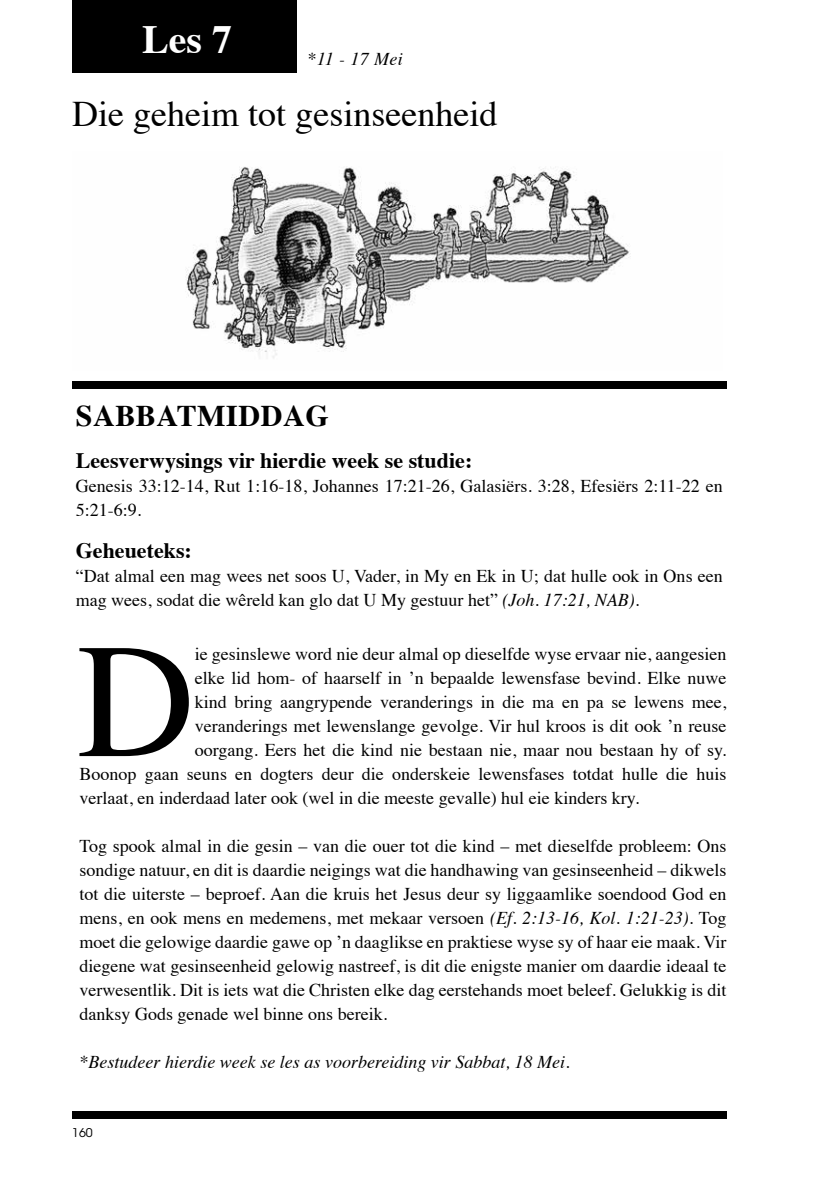
<style>
.page{position:relative;width:840px;height:1191px;background:#fff}
.page>*{position:absolute;margin:0;border:0;box-sizing:border-box;transform-origin:0 0}
.t1{font:163px "Times";color:#000}
.t2{font:700 40px "Times";color:#fff}
.t3{font:36px "Times";color:#000}
.t4{font:700 30px "Times";letter-spacing:.02em;color:#000}
.t5{font:700 22px "Times";color:#000}
.t6{font:18px/24px "Times";color:#000}
.t7{font:italic 18px "Times";color:#000}
.t8{font:12px "ITC Avant Garde Std";color:#000}
.s1{font-style:italic}
</style>
<div class="page">
<div style="left:72px;top:1111px;width:654px;height:8px;background:#000"></div>
<div style="left:72px;top:0;width:225px;height:72px;background:#000"></div>
<div style="left:72px;top:382px;width:654px;height:7px;background:#000"></div>
<img style="left:186px;top:167px;width:445px;height:191px">
<h2 class="t2" style="left:142px;top:1px;width:91px">Les 7</h2>
<p class="t7" style="left:307px;top:43px;width:97px">*11 - 17 Mei</p>
<h3 class="t3" style="left:72px;top:80px;width:426px">Die geheim tot gesinseenheid</h3>
<h3 class="t4" style="left:76px;top:387px;width:254px">SABBATMIDDAG</h3>
<p class="t5" style="left:76px;top:439px;width:398px">Leesverwysings vir hierdie week se studie:</p>
<p class="t6" style="left:76px;top:472px;width:648px">Genesis 33:12-14, Rut 1:16-18, Johannes 17:21-26, Galasiërs. 3:28, Efesiërs 2:11-22 en<br>5:21-6:9.</p>
<p class="t5" style="left:76px;top:529px;width:118px">Geheueteks:</p>
<p class="t6" style="left:76px;top:562px;width:648px">“Dat almal een mag wees net soos U, Vader, in My en Ek in U; dat hulle ook in Ons een mag wees, sodat die wêreld kan glo dat U My gestuur het” <span class="s1">(Joh. 17:21, NAB).</span></p>
<h1 class="t1" style="left:77px;top:549px;width:119px">D</h1>
<p class="t6" style="left:195px;top:640px;width:533px">ie gesinslewe word nie deur almal op dieselfde wyse ervaar nie, aangesien</p>
<p class="t6" style="left:195px;top:664px;width:533px">elke lid hom- of haarself in ’n bepaalde lewensfase bevind. Elke nuwe</p>
<p class="t6" style="left:195px;top:688px;width:533px">kind bring aangrypende veranderings in die ma en pa se lewens mee,</p>
<p class="t6" style="left:195px;top:712px;width:533px">veranderings met lewenslange gevolge. Vir hul kroos is dit ook ’n reuse</p>
<p class="t6" style="left:195px;top:736px;width:533px">oorgang. Eers het die kind nie bestaan nie, maar nou bestaan hy of sy.</p>
<p class="t6" style="left:79px;top:760px;width:648px">Boonop gaan seuns en dogters deur die onderskeie lewensfases totdat hulle die huis</p>
<p class="t6" style="left:79px;top:784px;width:561px">verlaat, en inderdaad later ook (wel in die meeste gevalle) hul eie kinders kry.</p>
<p class="t6" style="left:79px;top:832px;width:648px;text-align:justify">Tog spook almal in die gesin – van die ouer tot die kind – met dieselfde probleem: Ons sondige natuur, en dit is daardie neigings wat die handhawing van gesinseenheid – dikwels tot die uiterste – beproef. Aan die kruis het Jesus deur sy liggaamlike soendood God en mens, en ook mens en medemens, met mekaar versoen <span class="s1">(Ef. 2:13-16, Kol. 1:21-23)</span>. Tog moet die gelowige daardie gawe op ’n daaglikse en praktiese wyse sy of haar eie maak. Vir diegene wat gesinseenheid gelowig nastreef, is dit die enigste manier om daardie ideaal te verwesentlik. Dit is iets wat die Christen elke dag eerstehands moet beleef. Gelukkig is dit danksy Gods genade wel binne ons bereik.</p>
<p class="t7" style="left:79px;top:1046px;width:491px">*Bestudeer hierdie week se les as voorbereiding vir Sabbat, 18 Mei.</p>
<p class="t8" style="left:72px;top:1125px;width:22px">160</p>
</div>
